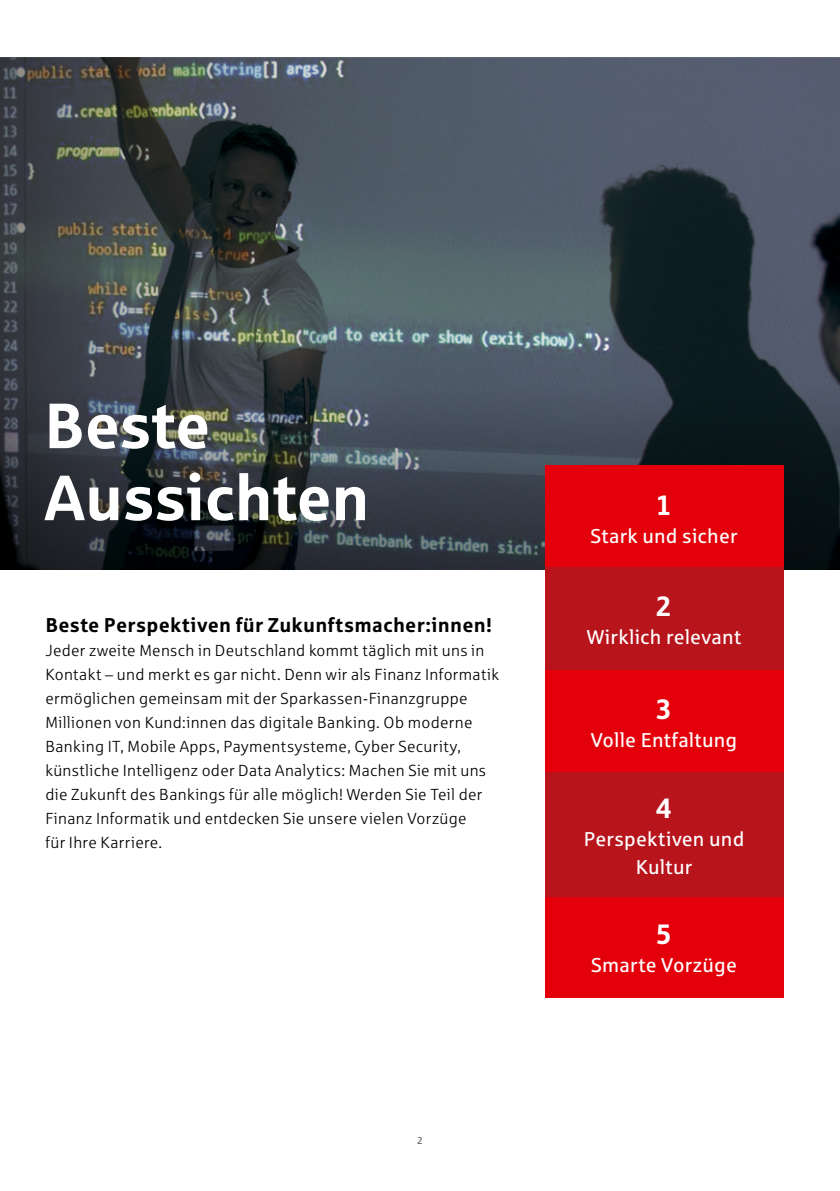
<style>
.page{position:relative;width:840px;height:1191px;background:#fff}
.page>*{position:absolute;margin:0;border:0;box-sizing:border-box;transform-origin:0 0}
.t1{font:700 64px/72px "Sparkasse Rg";letter-spacing:-.01em;color:#fff}
.t2{font:700 28px "Sparkasse Rg";color:#fff}
.t3{font:20px/28px "Sparkasse Rg";letter-spacing:.01em;color:#fff;text-align:center}
.t4{font:700 20px "Sparkasse Rg";letter-spacing:.015em;color:#000}
.t5{font:16px/24px "Sparkasse Lt";letter-spacing:.02em;color:#000}
.t6{font:10px "Sparkasse Rg";color:#626261}
</style>
<div class="page">
<img style="left:0;top:58px;width:839px;height:511px">
<div style="left:544px;top:466px;width:238px;height:102px;background:#e3000b"></div>
<div style="left:544px;top:670px;width:238px;height:102px;background:#e3000b"></div>
<div style="left:544px;top:895px;width:238px;height:102px;background:#e3000b"></div>
<div style="left:544px;top:568px;width:238px;height:102px;background:#b8141c"></div>
<div style="left:544px;top:772px;width:238px;height:124px;background:#b8141c"></div>
<h1 class="t1" style="left:44px;top:387px;width:327px">Beste<br>Aussichten</h1>
<p class="t4" style="left:45px;top:612px;width:448px">Beste Perspektiven für Zukunftsmacher:innen!</p>
<p class="t5" style="left:45px;top:638px;width:455px">Jeder zweite Mensch in Deutschland kommt täglich mit uns in Kontakt – und merkt es gar nicht. Denn wir als Finanz Informatik ermöglichen gemeinsam mit der Sparkassen-Finanzgruppe Millionen von Kund:innen das digitale Banking. Ob moderne Banking IT, Mobile Apps, Paymentsysteme, Cyber Security, künstliche Intelligenz oder Data Analytics: Machen Sie mit uns die Zukunft des Bankings für alle möglich! Werden Sie Teil der Finanz Informatik und entdecken Sie unsere vielen Vorzüge<br>für Ihre Karriere.</p>
<p class="t6" style="left:417px;top:1134px;width:7px">2</p>
<h2 class="t2" style="left:655px;top:487px;width:18px">1</h2>
<p class="t3" style="left:590px;top:521px;width:148px">Stark und sicher</p>
<h2 class="t2" style="left:655px;top:589px;width:18px">2</h2>
<p class="t3" style="left:586px;top:623px;width:156px">Wirklich relevant</p>
<h2 class="t2" style="left:655px;top:691px;width:18px">3</h2>
<p class="t3" style="left:590px;top:725px;width:148px">Volle Entfaltung</p>
<h2 class="t2" style="left:655px;top:790px;width:18px">4</h2>
<p class="t3" style="left:583px;top:824px;width:162px">Perspektiven und<br>Kultur</p>
<h2 class="t2" style="left:655px;top:916px;width:18px">5</h2>
<p class="t3" style="left:590px;top:950px;width:147px">Smarte Vorzüge</p>
</div>
